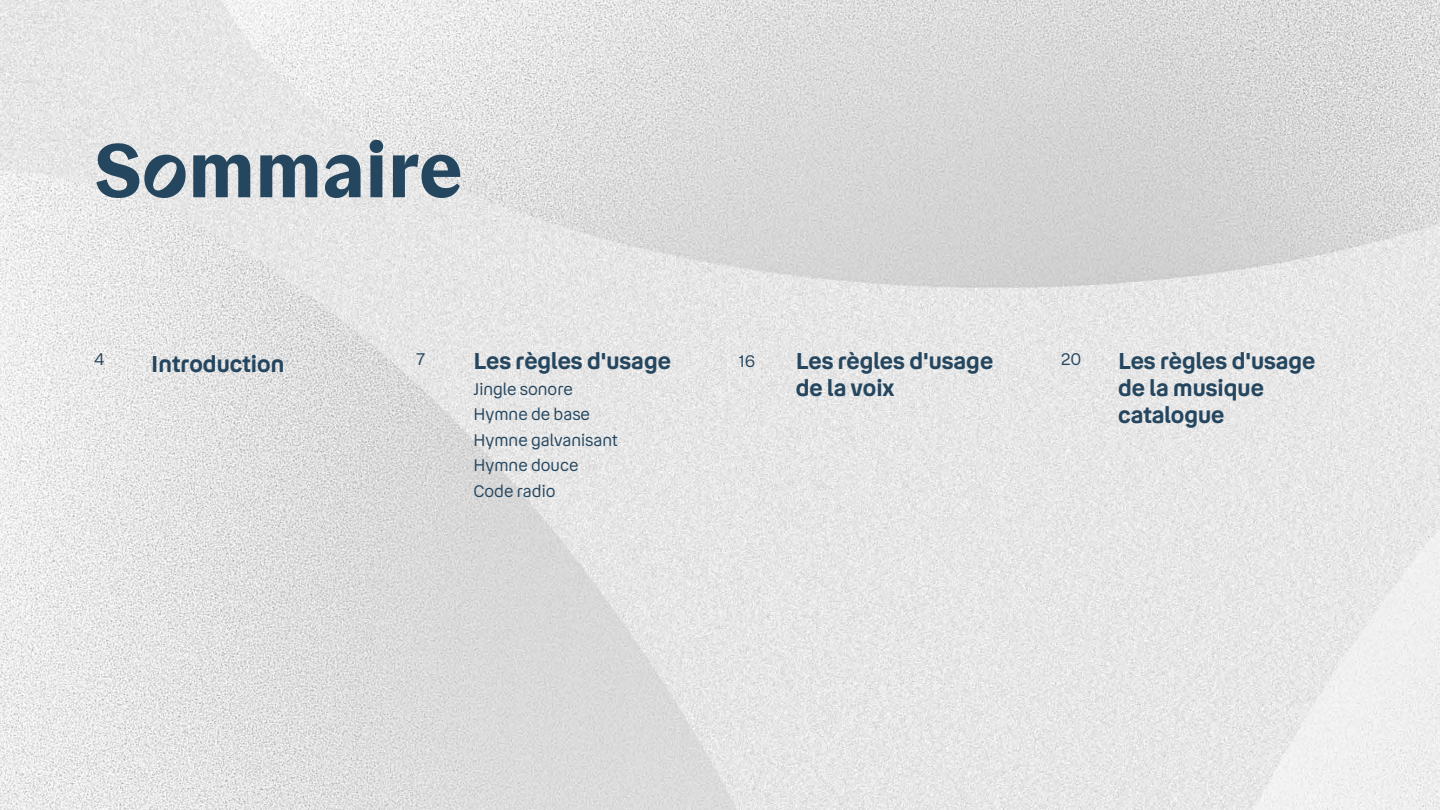
<style>
.page{position:relative;width:1440px;height:810px;background:#fff}
.page>*{position:absolute;margin:0;border:0;box-sizing:border-box;transform-origin:0 0}
.t1{font:700 75px "Bouygues Speak";color:#25465f}
.t2{font:600 22.5px/27px "Bouygues Read";color:#25465f}
.t3{font:16.5px/25.5px "Bouygues Read";color:#25465f}
</style>
<div class="page">
<img style="left:0;top:0;width:1440px;height:810px">
<h1 class="t1" style="left:94px;top:125px;width:369px">Sommaire</h1>
<p class="t3" style="left:94px;top:346px;width:11px">4</p>
<p class="t2" style="left:1118px;top:348px;width:199px">Les règles d'usage de la musique catalogue</p>
<p class="t2" style="left:474px;top:348px;width:199px">Les règles d'usage</p>
<p class="t3" style="left:474px;top:376px;width:146px">Jingle sonore<br>Hymne de base<br>Hymne galvanisant<br>Hymne douce<br>Code radio</p>
<p class="t2" style="left:796px;top:348px;width:199px">Les règles d'usage</p>
<p class="t3" style="left:1061px;top:346px;width:22px">20</p>
<p class="t2" style="left:796px;top:375px;width:100px">de la voix</p>
<p class="t3" style="left:417px;top:346px;width:10px">7</p>
<p class="t2" style="left:151px;top:351px;width:135px">Introduction</p>
<p class="t3" style="left:739px;top:349px;width:18px">16</p>
</div>
